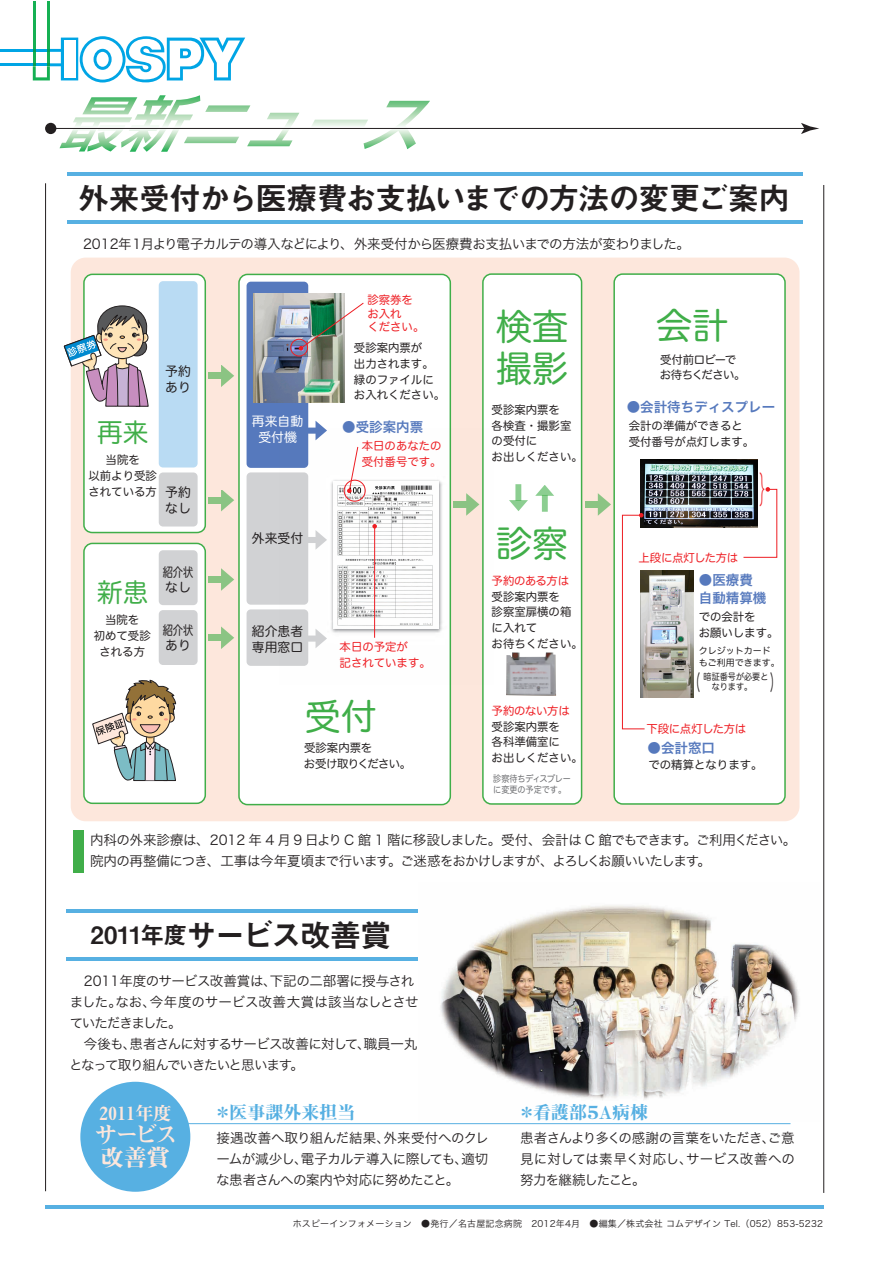
<style>
.page{position:relative;width:893px;height:1263px;background:#fff}
.page>*{position:absolute;margin:0;border:0;box-sizing:border-box;transform-origin:0 0}
.t1{font:36px/42.5px "Hira Maru Pro N W4";color:#40ae49}
.t2{font:300 36px "Jun 101 Pro";color:#ee1d23;scale:.5 1}
.t3{font:31.5px "Midashi Go Pro MB31";letter-spacing:-.05em;color:#231f20}
.t4{font:31.5px "Midashi Go Pro MB31";letter-spacing:-.085em;color:#231f20}
.t5{font:25.65px "Hira Maru Pro N W4";color:#40ae49}
.t6{font:23.1px/23.1px "Midashi Min Pro MA31";letter-spacing:-.09em;color:#fde7dc}
.t7{font:20.7px "Hira Maru Pro N W4";color:#231f20;scale:.43 1}
.t8{font:18.15px "Midashi Min Pro MA31";color:#fde7dc}
.t9{font:18px "Midashi Min Pro MA31";color:#57b0e2}
.t10{font:18px "Midashi Min Pro MA31";letter-spacing:-.065em;color:#57b0e2}
.t11{font:13.5px/21px "Hira Kaku Pro W3";letter-spacing:-.04em;color:#231f20}
.t12{font:13.5px/18px "Hira Kaku Pro N W6";color:#5679bd}
.t13{font:12.9px/15.6px "Hira Maru Pro N W4";color:#231f20}
.t14{font:12.9px/15.8px "Hira Maru Pro N W4";color:#231f20;scale:.8 1}
.t15{font:12.9px/15.6px "Hira Maru Pro N W4";color:#fff;text-align:center}
.t16{font:11.4px/15.8px "Hira Maru Pro N W4";color:#231f20}
.t17{font:11.4px/13.5px "Hira Maru Pro N W4";color:#ee1d23}
.t18{font:11.4px "Hira Maru Pro N W4";letter-spacing:-.03em;color:#ee1d23}
.t19{font:11.4px/15.8px "Hira Maru Pro N W4";letter-spacing:-.03em;color:#231f20}
.t20{font:11.4px/15.8px "Hira Maru Pro N W4";letter-spacing:-.065em;color:#231f20}
.t21{font:11.4px "Hira Maru Pro N W4";letter-spacing:-.025em;color:#ee1d23}
.t22{font:9px "Hira Kaku Pro W3";letter-spacing:.02em;color:#231f20}
.t23{font:9px/10.6px "Hira Maru Pro N W4";color:#6c6d70;scale:.9 1}
.t24{font:9px/12px "Hira Maru Pro N W4";color:#231f20}
.t25{font:9px "Hira Maru Pro N W4";color:#231f20;scale:.9 1}
.s1{font-size:24px}
</style>
<div class="page">
<img style="left:440px;top:905px;width:359px;height:195px">
<div style="left:71px;top:258px;width:728px;height:563px;background:#fde7dc;border-radius:15px"></div>
<svg style="left:80px;top:36px;width:46px;height:47px"></svg>
<div style="left:83px;top:39px;width:40px;height:41px;background:#fff;border-radius:50%"></div>
<svg style="left:94px;top:49px;width:18px;height:21px"></svg>
<div style="left:96px;top:52px;width:13px;height:15px;background:#fff;border-radius:50%"></div>
<svg style="left:125px;top:36px;width:120px;height:47px"></svg>
<hr style="left:0;top:49px;width:33px;height:3px;background:#00a5e5">
<hr style="left:0;top:63px;width:33px;height:3px;background:#00a5e5">
<hr style="left:47px;top:1px;width:3px;height:48px;background:#15b053">
<hr style="left:33px;top:1px;width:3px;height:48px;background:#15b053">
<svg style="left:33px;top:38px;width:45px;height:42px"></svg>
<div style="left:64px;top:41px;width:11px;height:37px;background:#fff"></div>
<hr style="left:45px;top:183px;width:1px;height:1008px;background:#231f20">
<hr style="left:823px;top:185px;width:1px;height:1008px;background:#231f20">
<svg style="left:60px;top:95px;width:239px;height:57px"></svg>
<svg style="left:312px;top:101px;width:118px;height:48px"></svg>
<hr style="left:51px;top:128px;width:755px;height:1px;background:#231f20">
<svg style="left:801px;top:123px;width:18px;height:11px"></svg>
<div style="left:45px;top:123px;width:11px;height:11px;background:#231f20;border-radius:50%"></div>
<div style="left:239px;top:274px;width:211px;height:531px;background:#fff;border-radius:9px"></div>
<div style="left:238px;top:274px;width:213px;height:531px;border:2px solid #40ae49;border-radius:9px"></div>
<div style="left:483px;top:274px;width:99px;height:530px;background:#fff;border-radius:9px"></div>
<div style="left:482px;top:273px;width:100px;height:532px;border:2px solid #40ae49;border-radius:9px"></div>
<hr style="left:46px;top:1206px;width:778px;height:3px;background:#57b0e2">
<hr style="left:67px;top:172px;width:735px;height:3px;background:#57b0e2">
<hr style="left:67px;top:220px;width:735px;height:3px;background:#57b0e2">
<hr style="left:67px;top:910px;width:351px;height:3px;background:#57b0e2">
<hr style="left:67px;top:957px;width:351px;height:3px;background:#57b0e2">
<div style="left:614px;top:274px;width:171px;height:530px;background:#fff;border-radius:9px"></div>
<div style="left:613px;top:273px;width:173px;height:532px;border:2px solid #40ae49;border-radius:9px"></div>
<div style="left:585px;top:501px;width:14px;height:7px;background:#8bc483"></div>
<svg style="left:598px;top:493px;width:13px;height:23px"></svg>
<img style="left:645px;top:570px;width:48px;height:128px">
<div style="left:80px;top:1082px;width:110px;height:110px;background:#57b0e2;border-radius:50%"></div>
<hr style="left:96px;top:1123px;width:694px;height:1px;background:#57b0e2">
<img style="left:640px;top:460px;width:117px;height:67px">
<svg style="left:622px;top:513px;width:23px;height:217px"></svg>
<svg style="left:743px;top:487px;width:34px;height:71px"></svg>
<div style="left:84px;top:274px;width:121px;height:258px;background:#fff;border-radius:8px"></div>
<div style="left:83px;top:274px;width:123px;height:259px;border:2px solid #40ae49;border-radius:8px"></div>
<div style="left:84px;top:543px;width:121px;height:260px;background:#fff;border-radius:9px"></div>
<div style="left:83px;top:543px;width:123px;height:261px;border:2px solid #40ae49;border-radius:9px"></div>
<div style="left:159px;top:281px;width:39px;height:186px;background:#b9dbf3;border-radius:4px"></div>
<div style="left:159px;top:472px;width:39px;height:54px;background:#d1d2d4;border-radius:4px"></div>
<div style="left:159px;top:550px;width:39px;height:55px;background:#d1d2d4;border-radius:4px"></div>
<div style="left:159px;top:610px;width:39px;height:55px;background:#d1d2d4;border-radius:4px"></div>
<div style="left:74px;top:830px;width:10px;height:43px;background:#40ae49"></div>
<svg style="left:535px;top:486px;width:19px;height:26px"></svg>
<svg style="left:509px;top:484px;width:19px;height:27px"></svg>
<img style="left:506px;top:652px;width:50px;height:44px">
<img style="left:364px;top:428px;width:121px;height:257px">
<img style="left:364px;top:482px;width:74px;height:146px">
<hr style="left:374px;top:526px;width:1px;height:112px;background:#ee1d23">
<svg style="left:372px;top:524px;width:5px;height:5px"></svg>
<div style="left:344px;top:480px;width:22px;height:22px;border:1px solid #ee1d23;border-radius:50%"></div>
<svg style="left:92px;top:679px;width:84px;height:103px"></svg>
<svg style="left:64px;top:305px;width:85px;height:102px"></svg>
<svg style="left:247px;top:282px;width:117px;height:384px"></svg>
<div style="left:290px;top:339px;width:18px;height:17px;border:1px solid #ee1d23;border-radius:50%"></div>
<div style="left:208px;top:372px;width:14px;height:7px;background:#8bc483"></div>
<svg style="left:221px;top:366px;width:13px;height:21px"></svg>
<div style="left:208px;top:497px;width:14px;height:7px;background:#8bc483"></div>
<svg style="left:221px;top:490px;width:13px;height:21px"></svg>
<div style="left:208px;top:576px;width:14px;height:7px;background:#8bc483"></div>
<svg style="left:221px;top:568px;width:13px;height:23px"></svg>
<div style="left:208px;top:634px;width:14px;height:7px;background:#8bc483"></div>
<svg style="left:221px;top:627px;width:13px;height:22px"></svg>
<h2 class="t3" style="left:78px;top:173px;width:713px">外来受付から医療費お支払いまでの方法の変更ご案内</h2>
<p class="t11" style="left:70px;top:233px;width:622px">　2012年1月より電子カルテの導入などにより、外来受付から医療費お支払いまでの方法が変わりました。</p>
<p class="t13" style="left:165px;top:363px;width:27px">予約あり</p>
<h3 class="t5" style="left:97px;top:410px;width:53px">再来</h3>
<p class="t16" style="left:88px;top:451px;width:70px;text-align:center">当院を<br>以前より受診されている方</p>
<p class="t13" style="left:165px;top:484px;width:27px">予約なし</p>
<h3 class="t5" style="left:97px;top:570px;width:53px">新患</h3>
<p class="t16" style="left:94px;top:611px;width:58px;text-align:center">当院を<br>初めて受診される方</p>
<p class="t14" style="left:163px;top:563px;width:40px">紹介状なし</p>
<p class="t14" style="left:163px;top:621px;width:40px">紹介状あり</p>
<p class="t15" style="left:252px;top:413px;width:53px">再来自動受付機</p>
<p class="t17" style="left:367px;top:292px;width:58px">診察券をお入れ<br>ください。</p>
<p class="t16" style="left:354px;top:339px;width:93px">受診案内票が<br>出力されます。緑のファイルにお入れください。</p>
<p class="t12" style="left:329px;top:417px;width:96px">　●受診案内票</p>
<p class="t17" style="left:362px;top:437px;width:81px;line-height:15.8px">本日のあなたの受付番号です。</p>
<p class="t13" style="left:252px;top:530px;width:53px">外来受付</p>
<p class="t13" style="left:252px;top:622px;width:53px">紹介患者専用窓口</p>
<p class="t17" style="left:340px;top:638px;width:93px;line-height:15.6px">本日の予定が<br>記されています。</p>
<h1 class="t1" style="left:305px;top:693px;width:73px">受付</h1>
<p class="t19" style="left:304px;top:740px;width:109px">受診案内票を<br>お受け取りください。</p>
<h1 class="t1" style="left:496px;top:303px;width:73px">検査撮影</h1>
<p class="t16" style="left:492px;top:401px;width:93px">受診案内票を<br>各検査・撮影室の受付に<br>お出しください。</p>
<h1 class="t1" style="left:496px;top:520px;width:73px">診察</h1>
<p class="t18" style="left:492px;top:571px;width:79px">予約のある方は</p>
<p class="t16" style="left:492px;top:588px;width:93px">受診案内票を<br>診察室扉横の箱に入れて<br>お待ちください。</p>
<p class="t21" style="left:492px;top:701px;width:80px">予約のない方は</p>
<p class="t16" style="left:492px;top:718px;width:93px">受診案内票を<br>各科準備室に<br>お出しください。</p>
<p class="t23" style="left:493px;top:773px;width:88px">診察待ちディスプレーに変更の予定です。</p>
<h1 class="t1" style="left:656px;top:302px;width:73px">会計</h1>
<p class="t20" style="left:660px;top:351px;width:87px">受付前ロビーでお待ちください。</p>
<p class="t12" style="left:627px;top:398px;width:150px">●会計待ちディスプレー</p>
<p class="t16" style="left:629px;top:417px;width:127px">会計の準備ができると受付番号が点灯します。</p>
<h1 class="t2" style="left:759px;top:461px;width:37px">｝</h1>
<p class="t18" style="left:639px;top:548px;width:101px">上段に点灯した方は</p>
<p class="t12" style="left:699px;top:570px;width:69px">●医療費自動精算機</p>
<p class="t16" style="left:699px;top:608px;width:81px">での会計を<br>お願いします。</p>
<p class="t24" style="left:699px;top:644px;width:82px">クレジットカードもご利用できます。</p>
<p class="t25" style="left:704px;top:668px;width:74px">暗証番号が必要と</p>
<h3 class="t7" style="left:691px;top:664px;width:22px">（</h3>
<p class="t25" style="left:704px;top:679px;width:55px">　なります。</p>
<h3 class="t7" style="left:770px;top:664px;width:22px">）</h3>
<p class="t18" style="left:646px;top:718px;width:101px">下段に点灯した方は</p>
<p class="t12" style="left:648px;top:738px;width:69px">●会計窓口</p>
<p class="t16" style="left:648px;top:756px;width:115px">での精算となります。</p>
<p class="t11" style="left:90px;top:829px;width:708px">内科の外来診療は、2012 年 4 月 9 日より C 館 1 階に移設しました。受付、会計は C 館でもできます。ご利用ください。院内の再整備につき、工事は今年夏頃まで行います。ご迷惑をおかけしますが、よろしくお願いいたします。</p>
<h2 class="t4" style="left:91px;top:910px;width:303px"><span class="s1">2011年度</span>サービス改善賞</h2>
<p class="t11" style="left:69px;top:970px;width:351px">　2011年度のサービス改善賞は、下記の二部署に授与されました。なお、今年度のサービス改善大賞は該当なしとさせていただきました。<br>　今後も、患者さんに対するサービス改善に対して、職員一丸となって取り組んでいきたいと思います。</p>
<h3 class="t9" style="left:214px;top:1098px;width:143px">＊医事課外来担当</h3>
<p class="t11" style="left:216px;top:1126px;width:274px;text-align:justify">接遇改善へ取り組んだ結果、外来受付へのクレームが減少し、電子カルテ導入に際しても、適切な患者さんへの案内や対応に努めたこと。</p>
<h3 class="t8" style="left:99px;top:1099px;width:74px">2011年度</h3>
<h3 class="t6" style="left:95px;top:1120px;width:85px">サービス改善賞</h3>
<h3 class="t10" style="left:518px;top:1098px;width:132px">＊看護部５Ａ病棟</h3>
<p class="t11" style="left:520px;top:1126px;width:276px;text-align:justify">患者さんより多くの感謝の言葉をいただき、ご意見に対しては素早く対応し、サービス改善への努力を継続したこと。</p>
<p class="t22" style="left:293px;top:1216px;width:532px">ホスピーインフォメーション　●発行／名古屋記念病院　2012年4月　●編集／株式会社 コムデザイン Tel.（052）853-5232</p>
</div>
